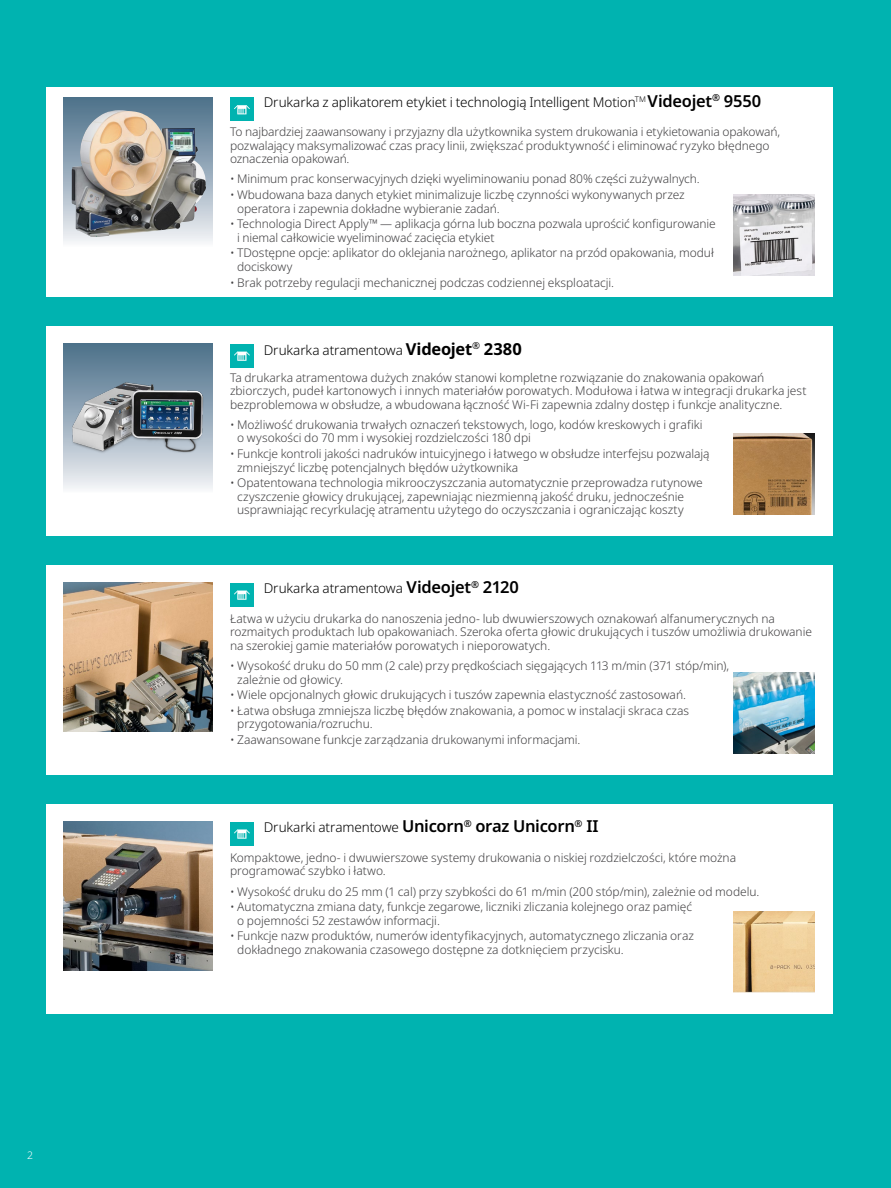
<style>
.page{position:relative;width:891px;height:1188px;background:#00b3b0}
.page>*{position:absolute;margin:0;border:0;box-sizing:border-box;transform-origin:0 0}
.t1{font:600 16.5px "Noto Sans";letter-spacing:-.02em;color:#000}
.t2{font:300 13.5px "Noto Sans";letter-spacing:-.01em;color:#000}
.t3{font:300 12px/13.5px "Noto Sans";letter-spacing:-.005em;color:#414042}
.t4{font:300 10.5px "Noto Sans";color:#fff}
.s1{font-weight:600;font-size:16.5px}
.s2{font-weight:700;font-size:16.5px}
.s3{font-weight:300;font-size:13.5px}
</style>
<div class="page">
<div style="left:46px;top:566px;width:787px;height:209px;background:#fff"></div>
<img style="left:64px;top:583px;width:149px;height:149px">
<img style="left:734px;top:672px;width:81px;height:81px">
<div style="left:230px;top:583px;width:24px;height:24px;background:#00b3b0"></div>
<svg style="left:234px;top:591px;width:16px;height:9px"></svg>
<div style="left:46px;top:88px;width:787px;height:209px;background:#fff"></div>
<div style="left:64px;top:98px;width:149px;height:149px;background:linear-gradient(to bottom,#486d87,#f3f3f7)"></div>
<img style="left:71px;top:110px;width:135px;height:127px">
<img style="left:734px;top:194px;width:81px;height:81px">
<div style="left:230px;top:98px;width:24px;height:23px;background:#00b3b0"></div>
<svg style="left:234px;top:105px;width:16px;height:9px"></svg>
<div style="left:46px;top:805px;width:787px;height:209px;background:#fff"></div>
<img style="left:64px;top:822px;width:149px;height:149px">
<img style="left:734px;top:911px;width:81px;height:81px">
<div style="left:230px;top:822px;width:24px;height:24px;background:#00b3b0"></div>
<svg style="left:234px;top:829px;width:16px;height:10px"></svg>
<div style="left:46px;top:327px;width:787px;height:209px;background:#fff"></div>
<div style="left:64px;top:344px;width:149px;height:149px;background:linear-gradient(to bottom,#486d87,#f2f2f6)"></div>
<img style="left:67px;top:378px;width:143px;height:81px">
<img style="left:734px;top:433px;width:81px;height:81px">
<div style="left:230px;top:344px;width:24px;height:24px;background:#00b3b0"></div>
<svg style="left:234px;top:352px;width:16px;height:9px"></svg>
<p class="t4" style="left:27px;top:1148px;width:7px">2</p>
<p class="t2" style="left:264px;top:92px;width:499px">Drukarka z aplikatorem etykiet i technologią Intelligent Motion<sup>TM</sup> <span class="s1">Videojet</span><sup>®</sup> <span class="s1">9550</span></p>
<p class="t3" style="left:230px;top:125px;width:552px">To najbardziej zaawansowany i przyjazny dla użytkownika system drukowania i etykietowania opakowań, pozwalający maksymalizować czas pracy linii, zwiększać produktywność i eliminować ryzyko błędnego oznaczenia opakowań.</p>
<p class="t3" style="left:230px;top:173px;width:471px">• Minimum prac konserwacyjnych dzięki wyeliminowaniu ponad 80% części zużywalnych.</p>
<p class="t3" style="left:237px;top:188px;width:449px;text-indent:-7px">• Wbudowana baza danych etykiet minimalizuje liczbę czynności wykonywanych przez operatora i zapewnia dokładne wybieranie zadań.</p>
<p class="t3" style="left:237px;top:217px;width:480px;text-indent:-7px">• Technologia Direct Apply™ — aplikacja górna lub boczna pozwala uprościć konfigurowanie i niemal całkowicie wyeliminować zacięcia etykiet</p>
<p class="t3" style="left:237px;top:247px;width:478px;text-indent:-7px">• TDostępne opcje: aplikator do oklejania narożnego, aplikator na przód opakowania, moduł dociskowy</p>
<p class="t3" style="left:230px;top:276px;width:386px">• Brak potrzeby regulacji mechanicznej podczas codziennej eksploatacji.</p>
<p class="t2" style="left:264px;top:340px;width:260px">Drukarka atramentowa <span class="s2">Videojet</span><sup>®</sup> <span class="s2">2380</span></p>
<p class="t3" style="left:230px;top:371px;width:578px">Ta drukarka atramentowa dużych znaków stanowi kompletne rozwiązanie do znakowania opakowań zbiorczych, pudeł kartonowych i innych materiałów porowatych. Modułowa i łatwa w integracji drukarka jest bezproblemowa w obsłudze, a wbudowana łączność Wi-Fi zapewnia zdalny dostęp i funkcje analityczne.</p>
<p class="t3" style="left:237px;top:418px;width:467px;text-indent:-7px">• Możliwość drukowania trwałych oznaczeń tekstowych, logo, kodów kreskowych i grafiki o wysokości do 70 mm i wysokiej rozdzielczości 180 dpi</p>
<p class="t3" style="left:237px;top:447px;width:474px;text-indent:-7px">• Funkcje kontroli jakości nadruków intuicyjnego i łatwego w obsłudze interfejsu pozwalają zmniejszyć liczbę potencjalnych błędów użytkownika</p>
<p class="t3" style="left:237px;top:476px;width:467px;text-indent:-7px">• Opatentowana technologia mikrooczyszczania automatycznie przeprowadza rutynowe czyszczenie głowicy drukującej, zapewniając niezmienną jakość druku, jednocześnie usprawniając recyrkulację atramentu użytego do oczyszczania i ograniczając koszty</p>
<p class="t2" style="left:264px;top:579px;width:257px">Drukarka atramentowa <span class="s1">Videojet</span><sup>®</sup> <span class="s1">2120</span></p>
<p class="t3" style="left:230px;top:612px;width:583px">Łatwa w użyciu drukarka do nanoszenia jedno- lub dwuwierszowych oznakowań alfanumerycznych na rozmaitych produktach lub opakowaniach. Szeroka oferta głowic drukujących i tuszów umożliwia drukowanie na szerokiej gamie materiałów porowatych i nieporowatych.</p>
<p class="t3" style="left:237px;top:659px;width:494px;text-indent:-7px">• Wysokość druku do 50 mm (2 cale) przy prędkościach sięgających 113 m/min (371 stóp/min), zależnie od głowicy.</p>
<p class="t3" style="left:230px;top:688px;width:457px">• Wiele opcjonalnych głowic drukujących i tuszów zapewnia elastyczność zastosowań.</p>
<p class="t3" style="left:237px;top:704px;width:454px;text-indent:-7px">• Łatwa obsługa zmniejsza liczbę błędów znakowania, a pomoc w instalacji skraca czas przygotowania/rozruchu.</p>
<p class="t3" style="left:230px;top:733px;width:352px">• Zaawansowane funkcje zarządzania drukowanymi informacjami.</p>
<h1 class="t1" style="left:264px;top:814px;width:336px"><span class="s3">Drukarki atramentowe</span> Unicorn<sup>®</sup> oraz Unicorn<sup>®</sup> II</h1>
<p class="t3" style="left:230px;top:851px;width:508px">Kompaktowe, jedno- i dwuwierszowe systemy drukowania o niskiej rozdzielczości, które można programować szybko i łatwo.</p>
<p class="t3" style="left:230px;top:885px;width:531px">• Wysokość druku do 25 mm (1 cal) przy szybkości do 61 m/min (200 stóp/min), zależnie od modelu.</p>
<p class="t3" style="left:237px;top:900px;width:457px;text-indent:-7px">• Automatyczna zmiana daty, funkcje zegarowe, liczniki zliczania kolejnego oraz pamięć o pojemności 52 zestawów informacji.</p>
<p class="t3" style="left:237px;top:930px;width:458px;text-indent:-7px">• Funkcje nazw produktów, numerów identyfikacyjnych, automatycznego zliczania oraz dokładnego znakowania czasowego dostępne za dotknięciem przycisku.</p>
</div>
